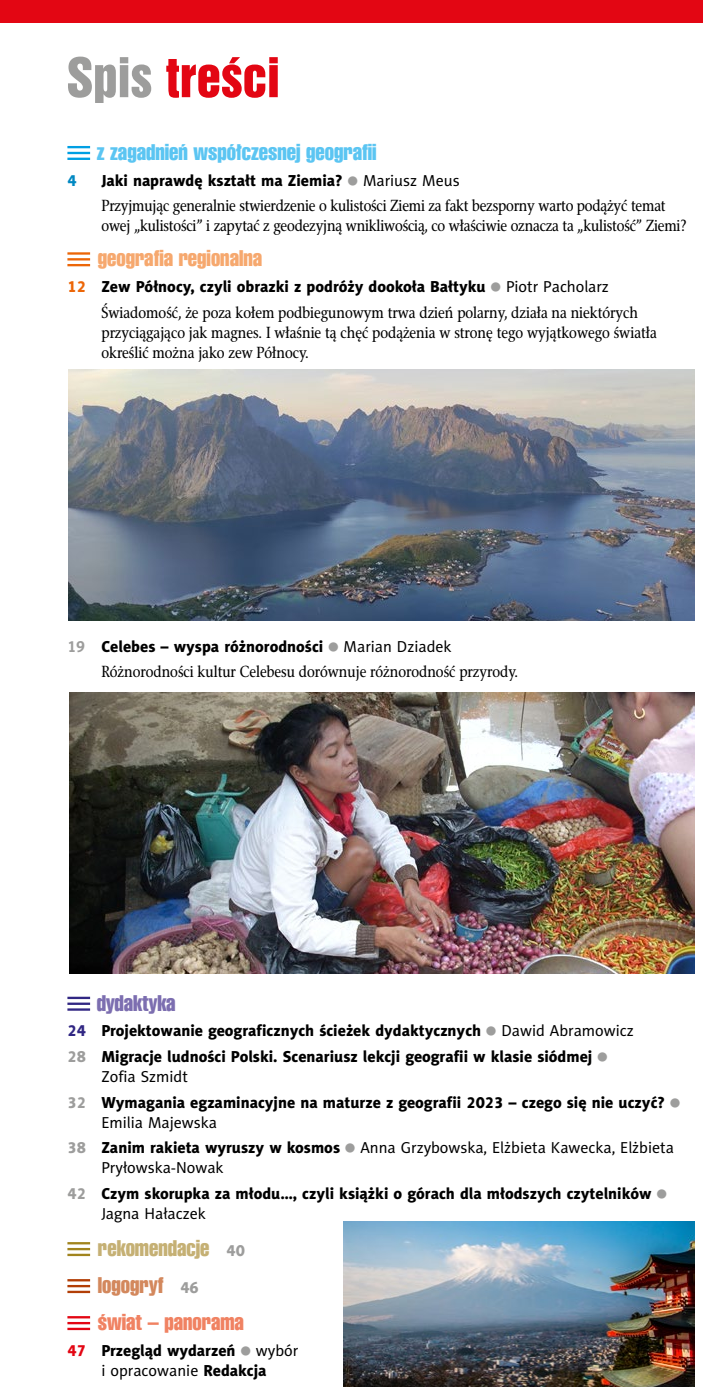
<style>
.page{position:relative;width:703px;height:1389px;background:#fff}
.page>*{position:absolute;margin:0;border:0;box-sizing:border-box;transform-origin:0 0}
.t1{font:50px "Swis 921 EUX";color:#e30613}
.t2{font:22px "Swis 911 Cm EUX";color:#5bc5f2}
.TOC_Tytul{font:22px "Swis 911 Cm EUX";color:#f6a86e}
.t3{font:22px "Swis 911 Cm EUX";color:#c5b074}
.t4{font:22px "Swis 911 Cm EUX";color:#f08262}
.t5{font:22px "Swis 911 Cm EUX";color:#d3885d}
.t6{font:22px "Swis 911 Cm EUX";color:#7c6eb0}
.TOC_Tytul-2{font:16px/20px "Naomi Sans EFN Heavy";color:#000}
.TOC_Opis{font:16px/20px "Rashel Cnd EFN";color:#000}
.TOC_Tytul-3{font:16px/20px "Naomi Sans EFN";color:#000}
.TOC_Tytul-4{font:16px "Naomi Sans EFN Heavy";color:#0088c2}
.s1{color:#9d9d9c}
.s2{font-family:"Naomi Sans EFN"}
.s3{color:#ec6608}
.s4{font-family:"Naomi Sans EFN";font-weight:700;color:#9d9d9c}
.s5{color:#312783}
.s6{font-family:"Naomi Sans EFN Heavy";color:#9d9d9c}
.s7{font-family:"Naomi Sans EFN Heavy"}
.s8{font-family:"Naomi Sans EFN Heavy";font-size:16px;color:#9d9d9c}
.s9{color:#e30613}
</style>
<div class="page">
<hr style="left:67px;top:146px;width:23px;height:2px;background:#009fe3">
<hr style="left:67px;top:152px;width:23px;height:2px;background:#009fe3">
<hr style="left:67px;top:158px;width:23px;height:2px;background:#009fe3">
<hr style="left:67px;top:252px;width:23px;height:3px;background:#ec6608">
<hr style="left:67px;top:258px;width:23px;height:3px;background:#ec6608">
<hr style="left:67px;top:264px;width:23px;height:2px;background:#ec6608">
<hr style="left:67px;top:997px;width:23px;height:2px;background:#312783">
<hr style="left:67px;top:1003px;width:23px;height:2px;background:#312783">
<hr style="left:67px;top:1008px;width:23px;height:3px;background:#312783">
<hr style="left:67px;top:1242px;width:23px;height:2px;background:#a1841e">
<hr style="left:67px;top:1248px;width:23px;height:2px;background:#a1841e">
<hr style="left:67px;top:1254px;width:23px;height:2px;background:#a1841e">
<hr style="left:67px;top:1279px;width:23px;height:2px;background:#b23e06">
<hr style="left:67px;top:1285px;width:23px;height:2px;background:#b23e06">
<hr style="left:67px;top:1291px;width:23px;height:2px;background:#b23e06">
<hr style="left:67px;top:1316px;width:23px;height:2px;background:#e30613">
<hr style="left:67px;top:1322px;width:23px;height:2px;background:#e30613">
<hr style="left:67px;top:1328px;width:23px;height:2px;background:#e30613">
<img style="left:68px;top:369px;width:626px;height:251px">
<img style="left:69px;top:692px;width:625px;height:282px">
<img style="left:344px;top:1222px;width:350px;height:165px">
<div style="left:0;top:0;width:703px;height:22px;background:#e30613"></div>
<hr style="left:702px;top:0;width:1px;height:1389px;background:#9d9d9c">
<p class="t1" style="left:67px;top:45px;width:215px"><span class="s1">SPIS</span> TREŚCI</p>
<p class="t2" style="left:97px;top:139px;width:281px">z zagadnień współczesnej geografii</p>
<p class="TOC_Tytul-4" style="left:67px;top:170px;width:11px">4</p>
<p class="TOC_Tytul-2" style="left:101px;top:170px;width:360px">Jaki naprawdę kształt ma Ziemia? <span class="s1">●</span> <span class="s2">Mariusz Meus</span></p>
<p class="TOC_Opis" style="left:101px;top:196px;width:587px">Przyjmując generalnie stwierdzenie o kulistości Ziemi za fakt bezsporny warto podążyć temat owej „kulistości” i zapytać z geodezyjną wnikliwością, co właściwie oznacza ta „kulistość” Ziemi?</p>
<p class="TOC_Tytul" style="left:98px;top:246px;width:166px">geografia regionalna</p>
<p class="TOC_Tytul-2" style="left:67px;top:277px;width:543px"><span class="s3">12</span> Zew Północy, czyli obrazki z podróży dookoła Bałtyku <span class="s1">●</span> <span class="s2">Piotr Pacholarz</span></p>
<p class="TOC_Opis" style="left:101px;top:302px;width:557px">Świadomość, że poza kołem podbiegunowym trwa dzień polarny, działa na niektórych przyciągająco jak magnes. I właśnie tą chęć podążenia w stronę tego wyjątkowego światła określić można jako zew Północy.</p>
<p class="TOC_Tytul-2" style="left:67px;top:636px;width:386px"><span class="s4">19</span> Celebes – wyspa różnorodności <span class="s1">●</span> <span class="s2">Marian Dziadek</span></p>
<p class="TOC_Opis" style="left:101px;top:662px;width:418px">Różnorodności kultur Celebesu dorównuje różnorodność przyrody.</p>
<p class="t6" style="left:97px;top:990px;width:80px">dydaktyka</p>
<p class="TOC_Tytul-2" style="left:67px;top:1021px;width:568px"><span class="s5">24</span> Projektowanie geograficznych ścieżek dydaktycznych <span class="s1">●</span> <span class="s2">Dawid Abramowicz</span></p>
<p class="TOC_Tytul-2" style="left:101px;top:1047px;width:508px;text-indent:-34px"><span class="s1">28</span> Migracje ludności Polski. Scenariusz lekcji geografii w klasie siódmej <span class="s1">●<br></span><span class="s2">Zofia Szmidt</span></p>
<p class="TOC_Tytul-2" style="left:101px;top:1092px;width:580px;text-indent:-34px"><span class="s1">32</span> Wymagania egzaminacyjne na maturze z geografii 2023 – czego się nie uczyć? <span class="s1">●<br></span><span class="s2">Emilia Majewska</span></p>
<p class="TOC_Tytul-3" style="left:101px;top:1138px;width:574px;text-indent:-34px"><span class="s6">38</span> <span class="s7">Zanim rakieta wyruszy w kosmos</span> <span class="s1">●</span> Anna Grzybowska, Elżbieta Kawecka, Elżbieta<br>Pryłowska-Nowak</p>
<p class="TOC_Tytul-2" style="left:101px;top:1184px;width:567px;text-indent:-34px"><span class="s1">42</span> Czym skorupka za młodu…, czyli książki o górach dla młodszych czytelników <span class="s1">●<br></span><span class="s2">Jagna Hałaczek</span></p>
<p class="t3" style="left:98px;top:1235px;width:149px">rekomendacje <span class="s8">40</span></p>
<p class="t5" style="left:98px;top:1272px;width:103px">logogryf <span class="s8">46</span></p>
<p class="t4" style="left:98px;top:1309px;width:148px">świat – panorama</p>
<p class="TOC_Tytul-2" style="left:67px;top:1340px;width:232px;text-align:center"><span class="s9">47</span> Przegląd wydarzeń <span class="s1">●</span> <span class="s2">wybór i opracowanie</span> Redakcja</p>
</div>
